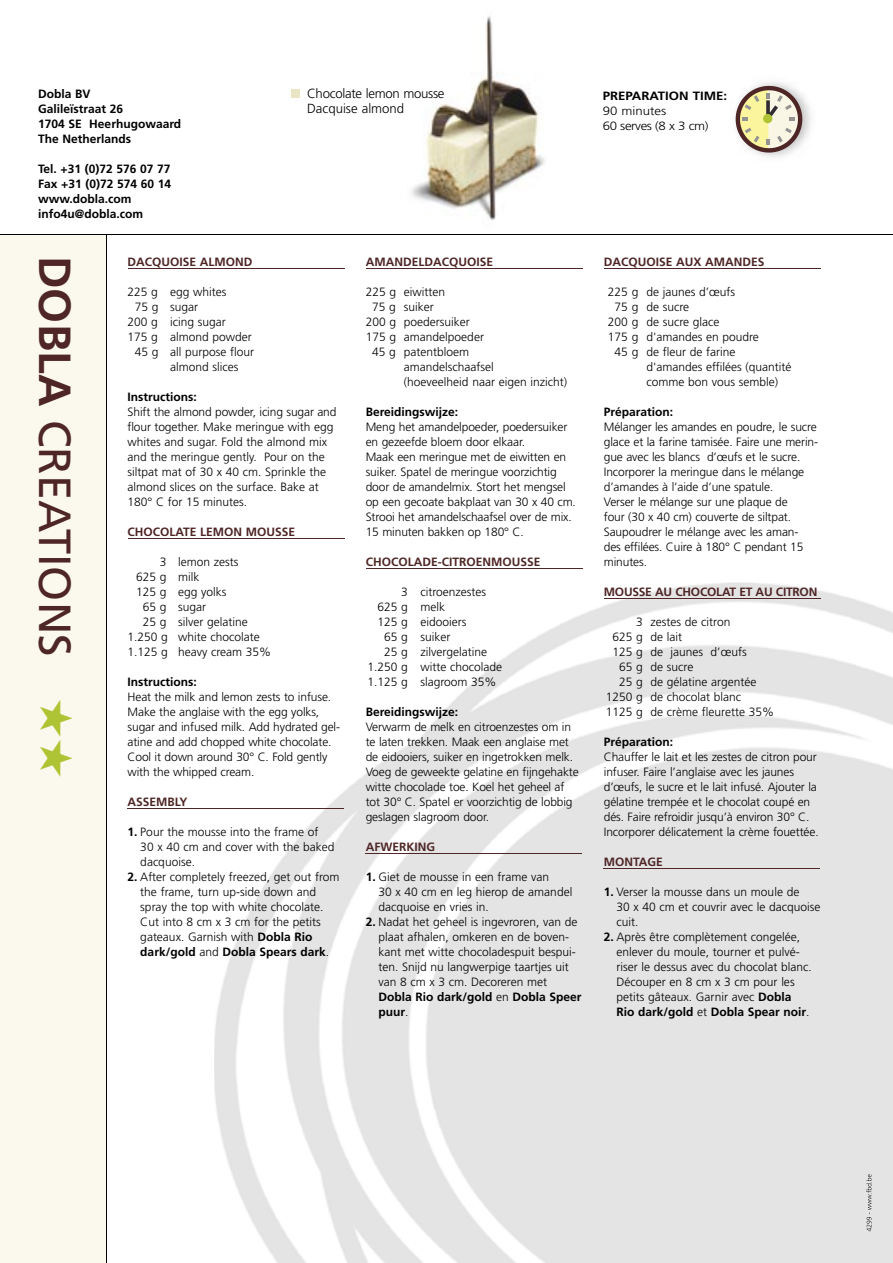
<style>
.page{position:relative;width:893px;height:1263px;background:#fff}
.page>*{position:absolute;margin:0;border:0;box-sizing:border-box;transform-origin:0 0}
.t1{font:45px "Frutiger";color:#4e2625}
.t2{font:300 13.2px/15px "Frutiger";letter-spacing:-.02em;color:#000}
.t3{font:300 12px/15px "Frutiger";color:#000}
.t4{font:700 12px/15px "Frutiger";color:#000}
.t5{font:700 12px "Frutiger";color:#4e2625}
.t6{font:700 12px "Frutiger";letter-spacing:-.02em;color:#4e2625}
.t7{font:300 12px/15px "Frutiger";color:#000;scale:1.1 1}
.t8{font:700 12px "Frutiger";color:#000;scale:1.1 1}
.s1{font-weight:700}
.s2{color:#afc434}
</style>
<div class="page">
<img style="left:411px;top:16px;width:134px;height:204px">
<div style="left:0;top:234px;width:106px;height:1029px;background:#fbf8ed"></div>
<hr style="left:106px;top:234px;width:1px;height:1029px;background:#000">
<hr style="left:0;top:234px;width:893px;height:1px;background:#000">
<img style="left:735px;top:82px;width:76px;height:75px">
<svg style="left:736px;top:86px;width:66px;height:67px"></svg>
<div style="left:763px;top:114px;width:9px;height:9px;background:#afc434;border-radius:50%"></div>
<img style="left:214px;top:582px;width:679px;height:681px">
<img style="left:866px;top:1216px;width:5px;height:15px">
<img style="left:866px;top:1174px;width:5px;height:42px">
<div style="left:291px;top:89px;width:9px;height:9px;background:#e9e5c4"></div>
<hr style="left:128px;top:268px;width:216px;height:1px;background:#4e2625">
<hr style="left:128px;top:538px;width:216px;height:1px;background:#4e2625">
<hr style="left:128px;top:808px;width:216px;height:1px;background:#4e2625">
<hr style="left:366px;top:268px;width:217px;height:1px;background:#4e2625">
<hr style="left:366px;top:568px;width:217px;height:1px;background:#4e2625">
<hr style="left:366px;top:853px;width:216px;height:1px;background:#4e2625">
<hr style="left:604px;top:268px;width:217px;height:1px;background:#4e2625">
<hr style="left:604px;top:598px;width:217px;height:1px;background:#4e2625">
<hr style="left:604px;top:868px;width:216px;height:1px;background:#4e2625">
<p class="t4" style="left:38px;top:87px;width:144px">Dobla BV<br>Galileïstraat 26<br>1704 SE Heerhugowaard<br>The Netherlands</p>
<p class="t4" style="left:38px;top:162px;width:134px">Tel. +31 (0)72 576 07 77<br>Fax +31 (0)72 574 60 14 www.dobla.com info4u@dobla.com</p>
<p class="t2" style="left:307px;top:86px;width:139px">Chocolate lemon mousse<br>Dacquise almond</p>
<h1 class="t1" style="left:81px;top:256px;width:524px;rotate:90deg"><span class="s1">DOBLA</span> CREATIONS <span class="s2">★★</span></h1>
<p class="t5" style="left:128px;top:255px;width:127px">DACQUOISE ALMOND</p>
<p class="t3" style="left:128px;top:284px;width:100px">225 g egg whites</p>
<p class="t3" style="left:135px;top:299px;width:65px">75 g sugar</p>
<p class="t3" style="left:128px;top:314px;width:100px">200 g icing sugar</p>
<p class="t3" style="left:128px;top:329px;width:126px">175 g almond powder</p>
<p class="t3" style="left:135px;top:344px;width:121px">45 g all purpose flour</p>
<p class="t3" style="left:170px;top:359px;width:70px">almond slices</p>
<p class="t4" style="left:128px;top:389px;width:71px">Instructions:</p>
<p class="t3" style="left:128px;top:404px;width:210px">Shift the almond powder, icing sugar and flour together. Make meringue with egg whites and sugar. Fold the almond mix and the meringue gently. Pour on the siltpat mat of 30 x 40 cm. Sprinkle the almond slices on the surface. Bake at 180° C for 15 minutes.</p>
<p class="t5" style="left:128px;top:525px;width:169px">CHOCOLATE LEMON MOUSSE</p>
<p class="t3" style="left:160px;top:554px;width:80px">3 lemon zests</p>
<p class="t3" style="left:136px;top:569px;width:65px">625 g milk</p>
<p class="t3" style="left:136px;top:584px;width:92px">125 g egg yolks</p>
<p class="t3" style="left:143px;top:599px;width:65px">65 g sugar</p>
<p class="t3" style="left:143px;top:614px;width:106px">25 g silver gelatine</p>
<p class="t3" style="left:128px;top:629px;width:134px">1.250 g white chocolate</p>
<p class="t3" style="left:128px;top:644px;width:145px">1.125 g heavy cream 35%</p>
<p class="t4" style="left:128px;top:674px;width:71px">Instructions:</p>
<p class="t3" style="left:128px;top:689px;width:214px">Heat the milk and lemon zests to infuse.<br>Make the anglaise with the egg yolks, sugar and infused milk. Add hydrated gel&shy;atine and add chopped white chocolate.<br>Cool it down around 30° C. Fold gently with the whipped cream.</p>
<p class="t5" style="left:128px;top:795px;width:62px">ASSEMBLY</p>
<p class="t3" style="left:140px;top:824px;width:196px;text-indent:-13px"><span class="s1">1.</span> Pour the mousse into the frame of<br>30 x 40 cm and cover with the baked dacquoise.</p>
<p class="t3" style="left:140px;top:869px;width:201px;text-indent:-13px"><span class="s1">2.</span> After completely freezed, get out from the frame, turn up-side down and spray the top with white chocolate.<br>Cut into 8 cm x 3 cm for the petits gateaux. Garnish with <span class="s1">Dobla Rio dark/gold</span> and <span class="s1">Dobla Spears dark</span>.</p>
<p class="t5" style="left:366px;top:255px;width:129px">AMANDELDACQUOISE</p>
<p class="t3" style="left:366px;top:284px;width:81px">225 g eiwitten</p>
<p class="t3" style="left:372px;top:299px;width:63px">75 g suiker</p>
<p class="t3" style="left:366px;top:314px;width:106px">200 g poedersuiker</p>
<p class="t3" style="left:366px;top:329px;width:120px">175 g amandelpoeder</p>
<p class="t3" style="left:372px;top:344px;width:99px">45 g patentbloem</p>
<p class="t3" style="left:404px;top:359px;width:91px">amandelschaafsel</p>
<p class="t3" style="left:404px;top:374px;width:165px">(hoeveelheid naar eigen inzicht)</p>
<p class="t4" style="left:366px;top:404px;width:94px">Bereidingswijze:</p>
<p class="t3" style="left:366px;top:419px;width:212px">Meng het amandelpoeder, poedersuiker en gezeefde bloem door elkaar.<br>Maak een meringue met de eiwitten en suiker. Spatel de meringue voorzichtig door de amandelmix. Stort het mengsel op een gecoate bakplaat van 30 x 40 cm.<br>Strooi het amandelschaafsel over de mix.<br>15 minuten bakken op 180° C.</p>
<p class="t5" style="left:366px;top:555px;width:176px">CHOCOLADE-CITROENMOUSSE</p>
<p class="t3" style="left:401px;top:584px;width:87px">3 citroenzestes</p>
<p class="t3" style="left:377px;top:599px;width:69px">625 g melk</p>
<p class="t3" style="left:377px;top:614px;width:91px">125 g eidooiers</p>
<p class="t3" style="left:384px;top:629px;width:68px">65 g suiker</p>
<p class="t3" style="left:384px;top:644px;width:105px">25 g zilvergelatine</p>
<p class="t3" style="left:367px;top:659px;width:136px">1.250 g witte chocolade</p>
<p class="t3" style="left:367px;top:674px;width:131px">1.125 g slagroom 35%</p>
<p class="t4" style="left:366px;top:704px;width:94px">Bereidingswijze:</p>
<p class="t3" style="left:366px;top:719px;width:215px">Verwarm de melk en citroenzestes om in te laten trekken. Maak een anglaise met de eidooiers, suiker en ingetrokken melk.<br>Voeg de geweekte gelatine en fijngehakte witte chocolade toe. Koel het geheel af tot 30° C. Spatel er voorzichtig de lobbig geslagen slagroom door.</p>
<p class="t5" style="left:366px;top:840px;width:71px">AFWERKING</p>
<p class="t3" style="left:378px;top:869px;width:195px;text-indent:-13px"><span class="s1">1.</span> Giet de mousse in een frame van<br>30 x 40 cm en leg hierop de amandel dacquoise en vries in.</p>
<p class="t3" style="left:378px;top:914px;width:205px;text-indent:-13px"><span class="s1">2.</span> Nadat het geheel is ingevroren, van de plaat afhalen, omkeren en de boven&shy;kant met witte chocoladespuit bespui&shy;ten. Snijd nu langwerpige taartjes uit van 8 cm x 3 cm. Decoreren met<br><span class="s1">Dobla Rio dark/gold</span> en <span class="s1">Dobla Speer puur</span>.</p>
<p class="t8" style="left:603px;top:88px;width:115px">PREPARATION TIME:</p>
<p class="t7" style="left:603px;top:103px;width:98px">90 minutes<br>60 serves (8 x 3 cm)</p>
<p class="t5" style="left:604px;top:255px;width:162px">DACQUOISE AUX AMANDES</p>
<p class="t3" style="left:608px;top:284px;width:129px">225 g de jaunes d’œufs</p>
<p class="t3" style="left:615px;top:299px;width:76px">75 g de sucre</p>
<p class="t3" style="left:608px;top:314px;width:113px">200 g de sucre glace</p>
<p class="t3" style="left:608px;top:329px;width:152px">175 g d'amandes en poudre</p>
<p class="t3" style="left:615px;top:344px;width:122px">45 g de fleur de farine</p>
<p class="t3" style="left:646px;top:359px;width:147px">d'amandes effilées (quantité</p>
<p class="t3" style="left:646px;top:374px;width:133px">comme bon vous semble)</p>
<p class="t4" style="left:604px;top:404px;width:71px">Préparation:</p>
<p class="t3" style="left:604px;top:419px;width:216px">Mélanger les amandes en poudre, le sucre glace et la farine tamisée. Faire une merin&shy;gue avec les blancs d’œufs et le sucre.<br>Incorporer la meringue dans le mélange d’amandes à l’aide d’une spatule.<br>Verser le mélange sur une plaque de<br>four (30 x 40 cm) couverte de siltpat.<br>Saupoudrer le mélange avec les aman&shy;des effilées. Cuire à 180° C pendant 15 minutes.</p>
<p class="t6" style="left:604px;top:585px;width:215px">MOUSSE AU CHOCOLAT ET AU CITRON</p>
<p class="t3" style="left:636px;top:614px;width:96px">3 zestes de citron</p>
<p class="t3" style="left:612px;top:629px;width:71px">625 g de lait</p>
<p class="t3" style="left:612px;top:644px;width:136px">125 g de jaunes d’œufs</p>
<p class="t3" style="left:619px;top:659px;width:76px">65 g de sucre</p>
<p class="t3" style="left:619px;top:674px;width:139px">25 g de gélatine argentée</p>
<p class="t3" style="left:606px;top:689px;width:137px">1250 g de chocolat blanc</p>
<p class="t3" style="left:606px;top:704px;width:170px">1125 g de crème fleurette 35%</p>
<p class="t4" style="left:604px;top:734px;width:71px">Préparation:</p>
<p class="t3" style="left:604px;top:749px;width:216px">Chauffer le lait et les zestes de citron pour infuser. Faire l’anglaise avec les jaunes d’œufs, le sucre et le lait infusé. Ajouter la gélatine trempée et le chocolat coupé en dés. Faire refroidir jusqu’à environ 30° C.<br>Incorporer délicatement la crème fouettée.</p>
<p class="t5" style="left:604px;top:855px;width:61px">MONTAGE</p>
<p class="t3" style="left:617px;top:884px;width:206px;text-indent:-13px"><span class="s1">1.</span> Verser la mousse dans un moule de<br>30 x 40 cm et couvrir avec le dacquoise cuit.</p>
<p class="t3" style="left:617px;top:929px;width:197px;text-indent:-13px"><span class="s1">2.</span> Après être complètement congelée, enlever du moule, tourner et pulvé&shy;riser le dessus avec du chocolat blanc.<br>Découper en 8 cm x 3 cm pour les petits gâteaux. Garnir avec <span class="s1">Dobla Rio dark/gold</span> et <span class="s1">Dobla Spear noir</span>.</p>
</div>
